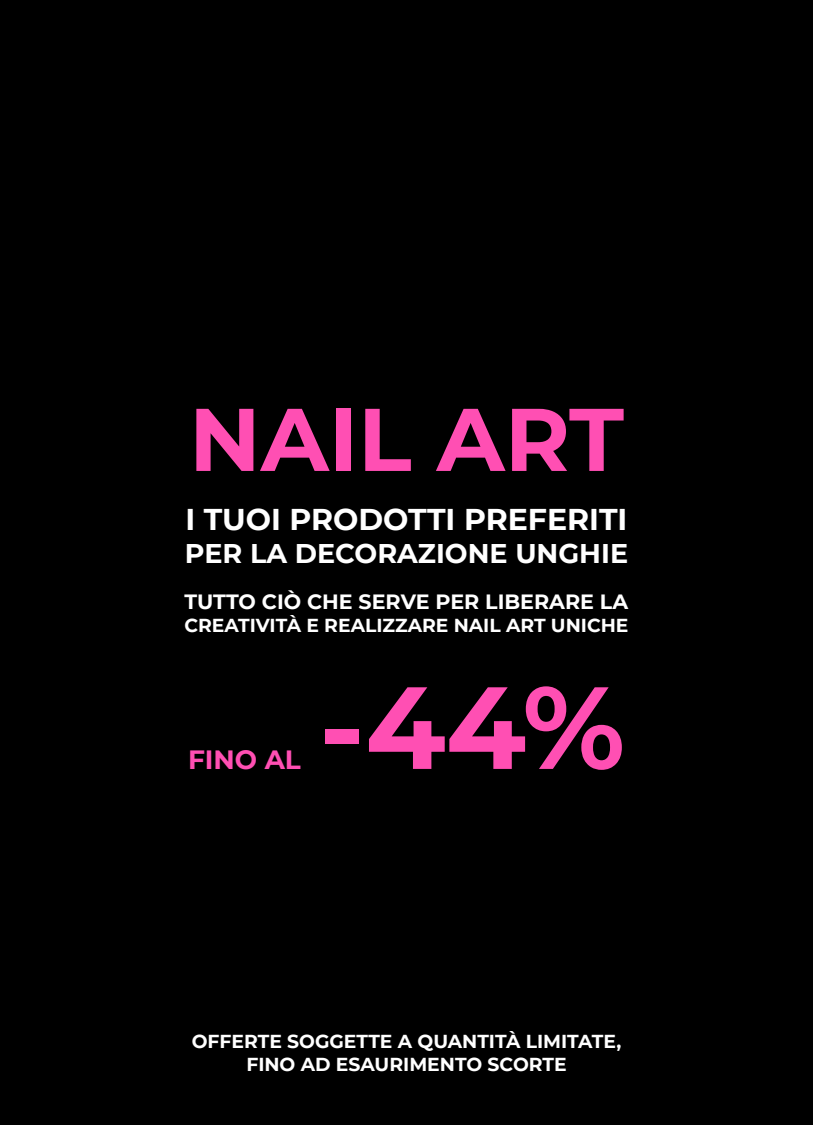
<style>
.page{position:relative;width:813px;height:1125px;background:#fff}
.page>*{position:absolute;margin:0;border:0;box-sizing:border-box;transform-origin:0 0}
.t1{font:700 116.62px "Montserrat";color:#ff4fb3}
.t2{font:700 88.75px "Montserrat";color:#ff4fb3}
.t3{font:700 30px "Montserrat";color:#fff}
.t4{font:700 27px "Montserrat";color:#fff}
.t5{font:700 26.38px "Montserrat";color:#ff4fb3}
.t6{font:700 20.62px "Montserrat";color:#fff}
.t7{font:700 18.75px/22.5px "Montserrat";color:#fff;text-align:center}
</style>
<div class="page">
<div style="left:0;top:0;width:812px;height:1125px;background:#000"></div>
<h2 class="t2" style="left:189px;top:375px;width:436px">NAIL ART</h2>
<h3 class="t3" style="left:185px;top:498px;width:443px">I TUOI PRODOTTI PREFERITI</h3>
<h3 class="t4" style="left:185px;top:534px;width:444px">PER LA DECORAZIONE UNGHIE</h3>
<p class="t6" style="left:185px;top:587px;width:445px">TUTTO CIÒ CHE SERVE PER LIBERARE LA</p>
<p class="t7" style="left:184px;top:613px;width:445px">CREATIVITÀ E REALIZZARE NAIL ART UNICHE</p>
<h3 class="t5" style="left:188px;top:741px;width:114px">FINO AL</h3>
<h1 class="t1" style="left:320px;top:643px;width:306px">-44%</h1>
<p class="t7" style="left:192px;top:1029px;width:431px">OFFERTE SOGGETTE A QUANTITÀ LIMITATE,<br>FINO AD ESAURIMENTO SCORTE</p>
</div>
